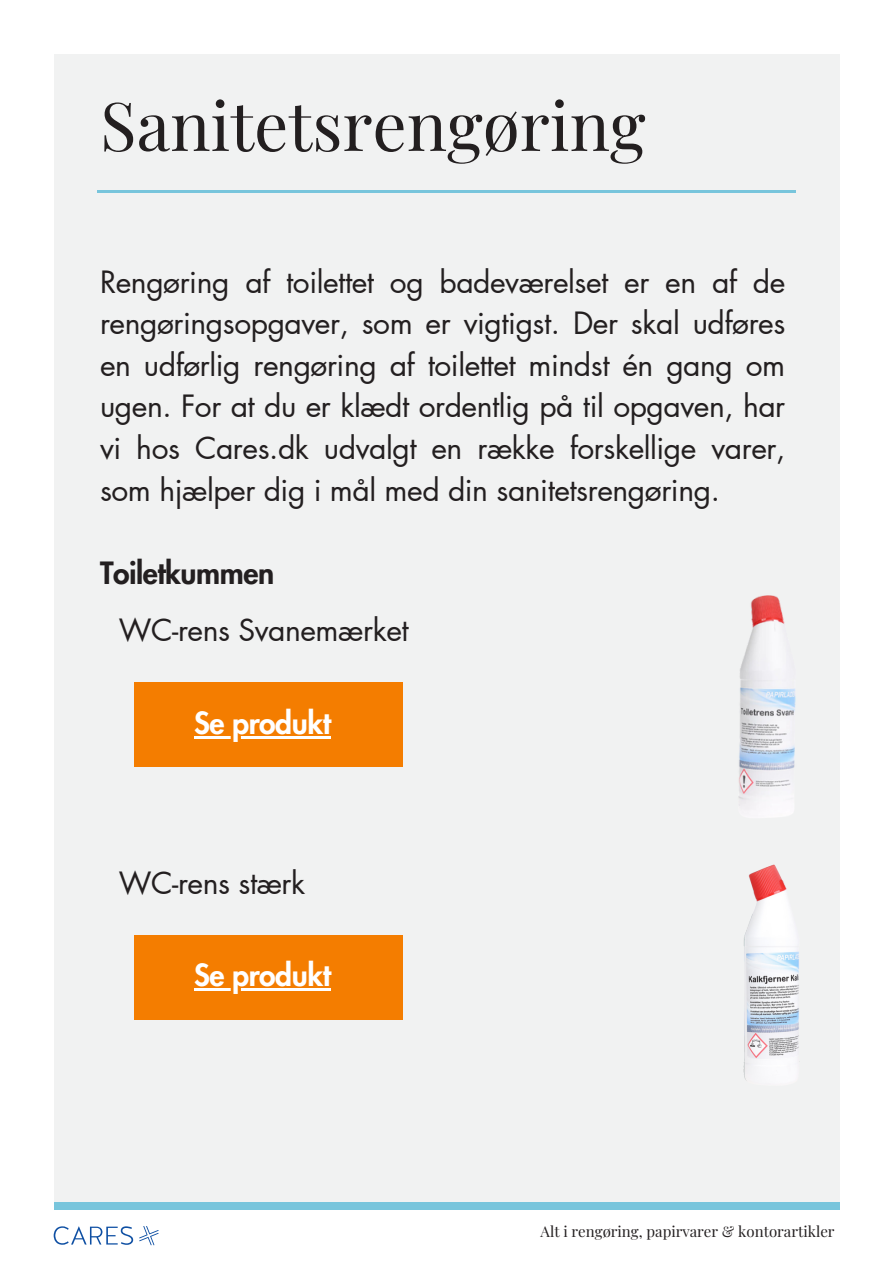
<style>
.page{position:relative;width:894px;height:1264px;background:#fff}
.page>*{position:absolute;margin:0;border:0;box-sizing:border-box;transform-origin:0 0}
.t1{font:67.5px "Playfair Display";color:#231f20}
.t2{font:30px/41.7px "Futura LT Pro";letter-spacing:-.015em;color:#231f20;text-align:justify}
.t3{font:800 30px "Futura LT Pro";letter-spacing:-.015em;color:#fff}
.t4{font:800 30px "Futura LT Pro";letter-spacing:-.015em;color:#231f20}
.t5{font:15px "Playfair Display";color:#231f20}
</style>
<div class="page">
<div style="left:54px;top:54px;width:785px;height:1155px;background:#f1f2f2"></div>
<div style="left:54px;top:1202px;width:785px;height:7px;background:#78c5dc"></div>
<hr style="left:98px;top:191px;width:697px;height:1px;background:#78c5dc">
<svg style="left:54px;top:1226px;width:79px;height:18px"></svg>
<svg style="left:139px;top:1226px;width:19px;height:19px"></svg>
<img style="left:738px;top:567px;width:102px;height:270px">
<div style="left:134px;top:682px;width:268px;height:84px;background:#f47d00"></div>
<img style="left:743px;top:837px;width:97px;height:278px">
<hr style="left:194px;top:736px;width:136px;height:2px;background:#fff">
<div style="left:134px;top:934px;width:268px;height:85px;background:#f47d00"></div>
<hr style="left:194px;top:988px;width:136px;height:2px;background:#fff">
<h1 class="t1" style="left:100px;top:78px;width:547px">Sanitetsrengøring</h1>
<p class="t2" style="left:100px;top:262px;width:686px">Rengøring af toilettet og badeværelset er en af de rengøringsopgaver, som er vigtigst. Der skal udføres en udførlig rengøring af toilettet mindst én gang om ugen. For at du er klædt ordentlig på til opgaven, har vi hos Cares.dk udvalgt en række forskellige varer, som hjælper dig i mål med din sanitetsrengøring.</p>
<p class="t4" style="left:100px;top:559px;width:176px">Toiletkummen</p>
<p class="t2" style="left:119px;top:610px;width:291px">WC-rens Svanemærket</p>
<p class="t3" style="left:194px;top:709px;width:138px">Se produkt</p>
<p class="t2" style="left:119px;top:863px;width:188px">WC-rens stærk</p>
<p class="t3" style="left:194px;top:961px;width:138px">Se produkt</p>
<p class="t5" style="left:540px;top:1220px;width:295px">Alt i rengøring, papirvarer &amp; kontorartikler</p>
</div>
